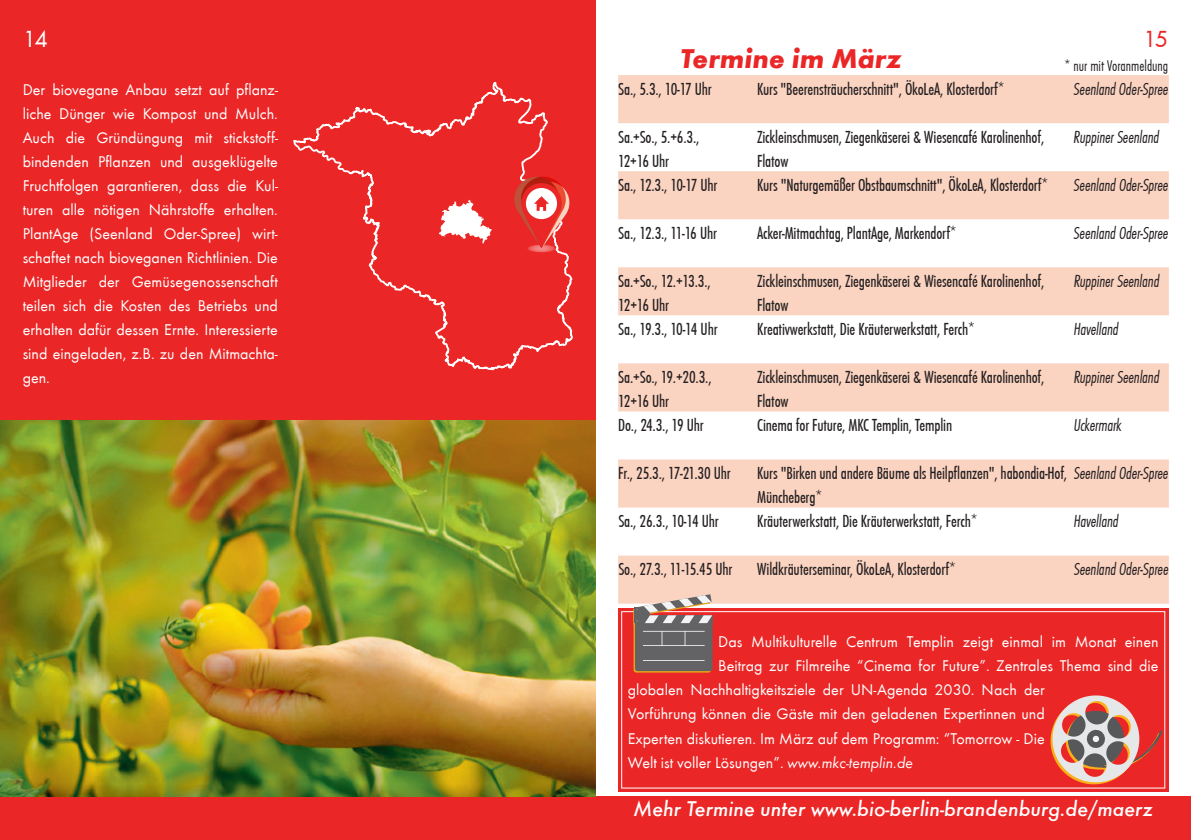
<style>
.page{position:relative;width:1191px;height:840px;background:#fff}
.page>*{position:absolute;margin:0;border:0;box-sizing:border-box;transform-origin:0 0}
.t1{font:italic 700 28px "Futura T";color:#eb2626}
.t2{font:24px "Futura T Boo";color:#fff}
.t3{font:24px "Futura T Boo";color:#eb2626}
.t4{font:italic 500 22px "Futura T";letter-spacing:-.005em;color:#fff}
.t5{font:condensed 18px/24px "Futura T";letter-spacing:-.01em;color:#231f20}
.t6{font:18px "Futura T Lig Con Obl";letter-spacing:-.01em;color:#231f20}
.t7{font:condensed 18px/24px "Futura T";letter-spacing:-.035em;color:#231f20}
.t8{font:condensed 18px "Futura T";letter-spacing:-.03em;color:#231f20}
.t9{font:16px/24px "Futura T Boo";color:#fff;text-align:justify}
.t10{font:16px "Futura T Lig Con";color:#231f20}
.s1{font-family:"Futura T Lig Con Obl";font-stretch:normal}
.s2{font-family:"Futura T Boo Obl"}
</style>
<div class="page">
<div style="left:0;top:0;width:595px;height:839px;background:#eb2626"></div>
<div style="left:0;top:795px;width:1191px;height:44px;background:#eb2626"></div>
<svg style="left:618px;top:75px;width:550px;height:528px;fill:#fbd3c1"></svg>
<img style="left:0;top:420px;width:595px;height:375px">
<svg style="left:293px;top:82px;width:280px;height:288px"></svg>
<svg style="left:439px;top:199px;width:53px;height:44px"></svg>
<svg style="left:527px;top:244px;width:28px;height:8px"></svg>
<svg style="left:513px;top:176px;width:58px;height:72px"></svg>
<div style="left:618px;top:607px;width:550px;height:184px;background:#eb2626"></div>
<div style="left:621px;top:610px;width:544px;height:178px;border:1px solid #fff"></div>
<svg style="left:633px;top:594px;width:79px;height:78px;background:#8f807b"></svg>
<svg style="left:1044px;top:695px;width:119px;height:94px"></svg>
<h2 class="t2" style="left:23px;top:25px;width:27px">14</h2>
<h2 class="t3" style="left:1143px;top:25px;width:27px">15</h2>
<h1 class="t1" style="left:680px;top:42px;width:223px">Termine im März</h1>
<p class="t5" style="left:618px;top:77px;width:95px">Sa., 5.3., 10-17 Uhr</p>
<p class="t5" style="left:757px;top:77px;width:249px">Kurs "Beerensträucherschnitt", ÖkoLeA, Klosterdorf*</p>
<p class="t6" style="left:1073px;top:79px;width:96px">Seenland Oder-Spree</p>
<p class="t5" style="left:618px;top:125px;width:83px">Sa.+So., 5.+6.3.,<br>12+16 Uhr</p>
<p class="t5" style="left:757px;top:125px;width:289px">Zickleinschmusen, Ziegenkäserei &amp; Wiesencafé Karolinenhof,<br>Flatow</p>
<p class="t6" style="left:1073px;top:127px;width:87px">Ruppiner Seenland</p>
<p class="t8" style="left:618px;top:175px;width:101px">Sa., 12.3., 10-17 Uhr</p>
<p class="t5" style="left:757px;top:173px;width:292px">Kurs "Naturgemäßer Obstbaumschnitt", ÖkoLeA, Klosterdorf*</p>
<p class="t6" style="left:1073px;top:175px;width:96px">Seenland Oder-Spree</p>
<p class="t7" style="left:618px;top:221px;width:100px">Sa., 12.3., 11-16 Uhr</p>
<p class="t5" style="left:757px;top:221px;width:201px">Acker-Mitmachtag, PlantAge, Markendorf*</p>
<p class="t6" style="left:1073px;top:223px;width:96px">Seenland Oder-Spree</p>
<p class="t7" style="left:618px;top:269px;width:94px">Sa.+So., 12.+13.3.,<br>12+16 Uhr</p>
<p class="t5" style="left:757px;top:269px;width:289px">Zickleinschmusen, Ziegenkäserei &amp; Wiesencafé Karolinenhof,<br>Flatow</p>
<p class="t6" style="left:1073px;top:271px;width:87px">Ruppiner Seenland</p>
<p class="t8" style="left:618px;top:319px;width:101px">Sa., 19.3., 10-14 Uhr</p>
<p class="t5" style="left:757px;top:317px;width:219px">Kreativwerkstatt, Die Kräuterwerkstatt, Ferch*</p>
<p class="t6" style="left:1073px;top:319px;width:46px">Havelland</p>
<p class="t5" style="left:618px;top:365px;width:95px">Sa.+So., 19.+20.3.,<br>12+16 Uhr</p>
<p class="t5" style="left:757px;top:365px;width:289px">Zickleinschmusen, Ziegenkäserei &amp; Wiesencafé Karolinenhof,<br>Flatow</p>
<p class="t6" style="left:1073px;top:367px;width:87px">Ruppiner Seenland</p>
<p class="t5" style="left:618px;top:413px;width:87px">Do., 24.3., 19 Uhr</p>
<p class="t5" style="left:757px;top:413px;width:196px">Cinema for Future, MKC Templin, Templin</p>
<p class="t6" style="left:1073px;top:415px;width:50px">Uckermark</p>
<p class="t5" style="left:618px;top:461px;width:114px">Fr., 25.3., 17-21.30 Uhr</p>
<p class="t5" style="left:757px;top:461px;width:413px">Kurs "Birken und andere Bäume als Heilpflanzen", habondia-Hof, <span class="s1">Seenland Oder-Spree<br></span>Müncheberg*</p>
<p class="t5" style="left:618px;top:509px;width:102px">Sa., 26.3., 10-14 Uhr</p>
<p class="t5" style="left:757px;top:509px;width:222px">Kräuterwerkstatt, Die Kräuterwerkstatt, Ferch*</p>
<p class="t6" style="left:1073px;top:511px;width:46px">Havelland</p>
<p class="t5" style="left:618px;top:557px;width:116px">So., 27.3., 11-15.45 Uhr</p>
<p class="t5" style="left:757px;top:557px;width:200px">Wildkräuterseminar, ÖkoLeA, Klosterdorf*</p>
<p class="t6" style="left:1073px;top:559px;width:96px">Seenland Oder-Spree</p>
<p class="t10" style="left:1064px;top:57px;width:105px">* nur mit Voranmeldung</p>
<p class="t9" style="left:23px;top:78px;width:257px">Der biovegane Anbau setzt auf pflanz&shy;liche Dünger wie Kompost und Mulch.<br>Auch die Gründüngung mit stickstoff&shy;bindenden Pflanzen und ausgeklügelte Fruchtfolgen garantieren, dass die Kul&shy;turen alle nötigen Nährstoffe erhalten.<br>PlantAge (Seenland Oder-Spree) wirt&shy;schaftet nach bioveganen Richtlinien. Die Mitglieder der Gemüsegenossenschaft teilen sich die Kosten des Betriebs und erhalten dafür dessen Ernte. Interessierte sind eingeladen, z.B. zu den Mitmachta&shy;gen.</p>
<p class="t9" style="left:718px;top:630px;width:442px">Das Multikulturelle Centrum Templin zeigt einmal im Monat einen</p>
<p class="t9" style="left:718px;top:654px;width:442px">Beitrag zur Filmreihe “Cinema for Future”. Zentrales Thema sind die</p>
<p class="t9" style="left:628px;top:678px;width:418px">globalen Nachhaltigkeitsziele der UN-Agenda 2030. Nach der</p>
<p class="t9" style="left:628px;top:702px;width:418px">Vorführung können die Gäste mit den geladenen Expertinnen und</p>
<p class="t9" style="left:628px;top:726px;width:418px">Experten diskutieren. Im März auf dem Programm: “Tomorrow - Die</p>
<p class="t9" style="left:628px;top:750px;width:287px">Welt ist voller Lösungen”. <span class="s2">www.mkc-templin.de</span></p>
<h3 class="t4" style="left:633px;top:794px;width:521px">Mehr Termine unter www.bio-berlin-brandenburg.de/maerz</h3>
</div>
